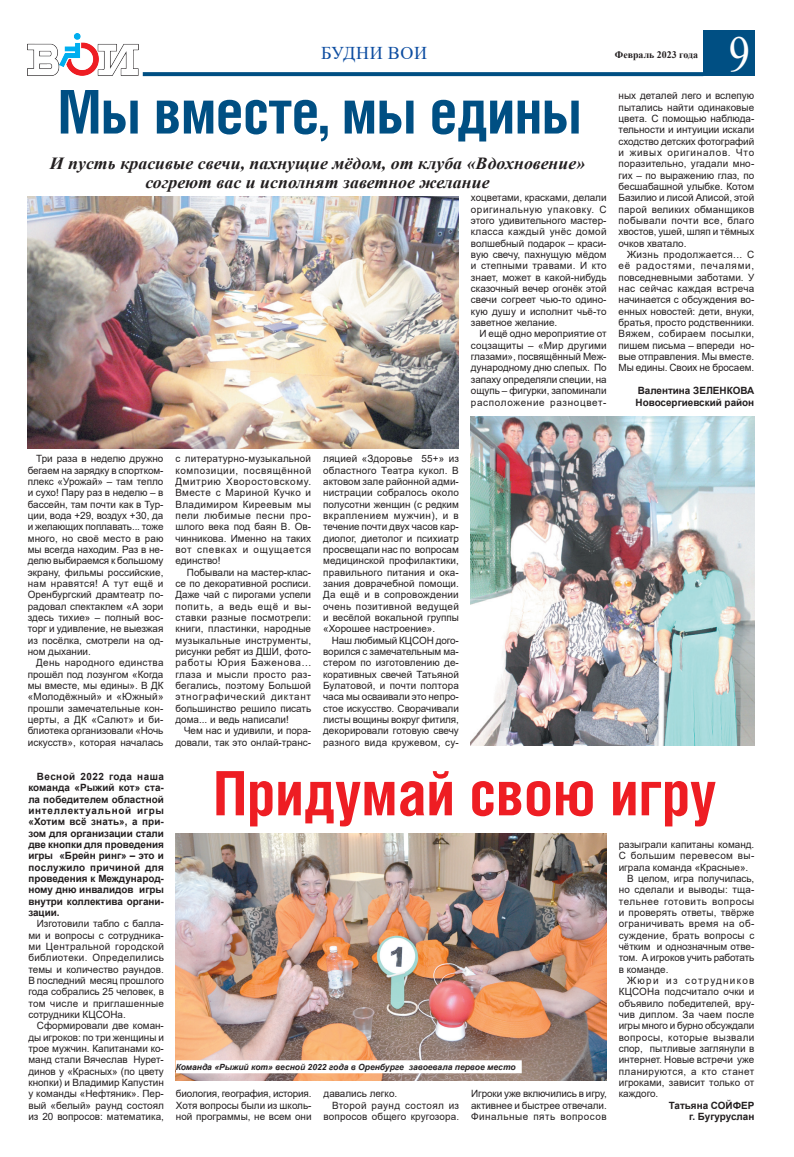
<style>
.page{position:relative;width:794px;height:1157px;background:#fff}
.page>*{position:absolute;margin:0;border:0;box-sizing:border-box;transform-origin:0 0}
.t1{font:700 61.2px "Helios Cond";color:#ee1d23}
.t2{font:700 60.3px "Helios Cond";letter-spacing:-.01em;color:#004f83}
.t3{font:50px "Times New Roman";color:#fff;scale:.85 1}
.t4{font:18px "Times New Roman";letter-spacing:.035em;color:#0d4da1}
.t5{font:italic 700 17px/19px "Times New Roman";color:#231f20;text-align:center;scale:1.05 1}
.t6{font:10px/11.3px "Arial";color:#231f20;text-align:justify}
.t7{font:700 10px/11.3px "Arial";color:#231f20}
.t8{font:10px "Arial";letter-spacing:.04em;color:#231f20}
.t9{font:10px "Arial";letter-spacing:.055em;color:#231f20}
.t10{font:10px "Arial";letter-spacing:.03em;color:#231f20}
.t11{font:10px "Arial";letter-spacing:.025em;color:#231f20}
.t12{font:10px "Arial";letter-spacing:.045em;color:#231f20}
.t13{font:10px "Arial";letter-spacing:.125em;color:#231f20}
.t14{font:700 10px "Times New Roman";color:#231f20}
.t15{font:italic 700 8.5px "Arial";color:#231f20}
</style>
<div class="page">
<svg style="left:143px;top:72px;width:560px;height:4px;background:#085486"></svg>
<div style="left:703px;top:31px;width:51px;height:45px;background:#004f83"></div>
<img style="left:28px;top:33px;width:110px;height:43px">
<img style="left:471px;top:417px;width:283px;height:329px">
<img style="left:28px;top:196px;width:431px;height:252px">
<img style="left:176px;top:833px;width:430px;height:247px">
<div style="left:176px;top:1060px;width:346px;height:13px;background:#fff"></div>
<h3 class="t3" style="left:729px;top:19px;width:26px">9</h3>
<h3 class="t4" style="left:321px;top:40px;width:107px">БУДНИ ВОИ</h3>
<p class="t14" style="left:615px;top:47px;width:85px">Февраль 2023 года</p>
<h2 class="t2" style="left:58px;top:76px;width:525px">Мы вместе, мы едины</h2>
<h3 class="t5" style="left:50px;top:153px;width:511px">И пусть красивые свечи, пахнущие мёдом, от клуба «Вдохновение» согреют вас и исполнят заветное желание</h3>
<p class="t6" style="left:618px;top:90px;width:137px">ных деталей лего и вслепую пытались найти одинаковые цвета. С помощью наблюда&shy;тельности и интуиции искали сходство детских фотографий и живых оригиналов. Что поразительно, угадали мно&shy;гих – по выражению глаз, по бесшабашной улыбке. Котом Базилио и лисой Алисой, этой парой великих обманщиков побывали почти все, благо хвостов, ушей, шляп и тёмных очков хватало.</p>
<p class="t6" style="left:618px;top:249px;width:137px;text-indent:9px">Жизнь продолжается... С её радостями, печалями, повседневными заботами. У нас сейчас каждая встреча начинается с обсуждения во&shy;енных новостей: дети, внуки, братья, просто родственники.<br>Вяжем, собираем посылки, пишем письма – впереди но&shy;вые отправления. Мы вместе.<br>Мы едины. Своих не бросаем.</p>
<p class="t7" style="left:635px;top:385px;width:120px">Валентина ЗЕЛЕНКОВА<br>Новосергиевский район</p>
<p class="t6" style="left:471px;top:192px;width:137px">хоцветами, красками, делали оригинальную упаковку. С этого удивительного мастер&shy;класса каждый унёс домой волшебный подарок – краси&shy;вую свечу, пахнущую мёдом и степными травами. И кто знает, может в какой-нибудь сказочный вечер огонёк этой свечи согреет чью-то одино&shy;кую душу и исполнит чьё-то заветное желание.</p>
<p class="t6" style="left:471px;top:328px;width:137px;text-indent:9px">И ещё одно мероприятие от соцзащиты – «Мир другими глазами», посвящённый Меж&shy;дународному дню слепых. По запаху определяли специи, на ощупь – фигурки, запоминали расположение разноцвет-</p>
<p class="t6" style="left:28px;top:453px;width:137px;text-indent:9px">Три раза в неделю дружно бегаем на зарядку в спортком&shy;плекс «Урожай» – там тепло и сухо! Пару раз в неделю – в бассейн, там почти как в Тур&shy;ции, вода +29, воздух +30, да и желающих поплавать... тоже много, но своё место в раю мы всегда находим. Раз в не&shy;делю выбираемся к большому экрану, фильмы российские, нам нравятся! А тут ещё и Оренбургский драмтеатр по&shy;радовал спектаклем «А зори здесь тихие» – полный вос&shy;торг и удивление, не выезжая из посёлка, смотрели на од&shy;ном дыхании.</p>
<p class="t6" style="left:28px;top:657px;width:137px;text-indent:9px">День народного единства прошёл под лозунгом «Когда мы вместе, мы едины». В ДК «Молодёжный» и «Южный» прошли замечательные кон&shy;церты, а ДК «Салют» и би&shy;блиотека организовали «Ночь искусств», которая началась</p>
<p class="t7" style="left:28px;top:770px;width:137px;text-align:justify;text-indent:9px">Весной 2022 года наша команда «Рыжий кот» ста&shy;ла победителем областной интеллектуальной игры «Хотим всё знать», а при&shy;зом для организации стали две кнопки для проведения игры «Брейн ринг» – это и послужило причиной для проведения к Международ&shy;ному дню инвалидов игры внутри коллектива органи&shy;зации.</p>
<p class="t6" style="left:28px;top:918px;width:137px;text-indent:9px">Изготовили табло с балла&shy;ми и вопросы с сотрудника&shy;ми Центральной городской библиотеки. Определились темы и количество раундов.<br>В последний месяц прошлого года собрались 25 человек, в том числе и приглашенные сотрудники КЦСОНа.</p>
<p class="t6" style="left:28px;top:1020px;width:137px;text-indent:9px">Сформировали две коман&shy;ды игроков: по три женщины и трое мужчин. Капитанами ко&shy;манд стали Вячеслав Нурет&shy;динов у «Красных» (по цвету кнопки) и Владимир Капустин у команды «Нефтяник». Пер&shy;вый «белый» раунд состоял из 20 вопросов: математика,</p>
<p class="t6" style="left:175px;top:453px;width:137px">с литературно-музыкальной композиции, посвящённой Дмитрию Хворостовскому.<br>Вместе с Мариной Кучко и Владимиром Киреевым мы пели любимые песни про&shy;шлого века под баян В. Ов&shy;чинникова. Именно на таких вот спевках и ощущается единство!</p>
<p class="t6" style="left:175px;top:566px;width:137px;text-indent:11px">Побывали на мастер-клас&shy;се по декоративной росписи.<br>Даже чай с пирогами успели попить, а ведь ещё и вы&shy;ставки разные посмотрели: книги, пластинки, народные музыкальные инструменты, рисунки ребят из ДШИ, фото&shy;работы Юрия Баженова... глаза и мысли просто раз&shy;бегались, поэтому Большой этнографический диктант большинство решило писать дома... и ведь написали!</p>
<p class="t6" style="left:175px;top:725px;width:137px;text-align:right">Чем нас и удивили, и пора&shy;довали, так это онлай-транс-</p>
<p class="t6" style="left:323px;top:453px;width:137px">ляцией «Здоровье 55+» из областного Театра кукол. В актовом зале районной адми&shy;нистрации собралось около полусотни женщин (с редким вкраплением мужчин), и в течение почти двух часов кар&shy;диолог, диетолог и психиатр просвещали нас по вопросам медицинской профилактики, правильного питания и ока&shy;зания доврачебной помощи.<br>Да ещё и в сопровождении очень позитивной ведущей и весёлой вокальной группы «Хорошее настроение».</p>
<p class="t6" style="left:323px;top:634px;width:137px;text-indent:9px">Наш любимый КЦСОН дого&shy;ворился с замечательным ма&shy;стером по изготовлению де&shy;коративных свечей Татьяной Булатовой, и почти полтора часа мы осваивали это непро&shy;стое искусство. Сворачивали листы вощины вокруг фитиля, декорировали готовую свечу разного вида кружевом, су-</p>
<h1 class="t1" style="left:213px;top:757px;width:504px">Придумай свою игру</h1>
<p class="t15" style="left:176px;top:1061px;width:341px">Команда «Рыжий кот» весной 2022 года в Оренбурге завоевала первое место</p>
<p class="t6" style="left:176px;top:1088px;width:137px">биология, география, история.<br>Хотя вопросы были из школь&shy;ной программы, не всем они</p>
<p class="t6" style="left:323px;top:1088px;width:75px">давались легко.</p>
<p class="t8" style="left:332px;top:1098px;width:129px">Второй раунд состоял из</p>
<p class="t6" style="left:323px;top:1110px;width:137px">вопросов общего кругозора.</p>
<p class="t6" style="left:471px;top:1088px;width:137px">Игроки уже включились в игру, активнее и быстрее отвечали.<br>Финальные пять вопросов</p>
<p class="t6" style="left:619px;top:838px;width:137px">разыграли капитаны команд.</p>
<p class="t8" style="left:619px;top:848px;width:137px">С большим перевесом вы-</p>
<p class="t6" style="left:619px;top:861px;width:131px">играла команда «Красные».</p>
<p class="t6" style="left:627px;top:872px;width:129px">В целом, игра получилась,</p>
<p class="t6" style="left:619px;top:884px;width:137px">но сделали и выводы: тща-</p>
<p class="t9" style="left:619px;top:894px;width:137px">тельнее готовить вопросы</p>
<p class="t6" style="left:619px;top:906px;width:137px">и проверять ответы, твёрже</p>
<p class="t10" style="left:619px;top:917px;width:137px">ограничивать время на об-</p>
<p class="t11" style="left:619px;top:928px;width:137px">суждение, брать вопросы с</p>
<p class="t6" style="left:619px;top:940px;width:137px">чётким и однозначным отве-</p>
<p class="t6" style="left:619px;top:952px;width:137px">том. А игроков учить работать</p>
<p class="t6" style="left:619px;top:963px;width:51px">в команде.</p>
<p class="t13" style="left:627px;top:973px;width:129px">Жюри из сотрудников</p>
<p class="t6" style="left:619px;top:986px;width:137px">КЦСОНа подсчитало очки и</p>
<p class="t6" style="left:619px;top:997px;width:137px">объявило победителей, вру-</p>
<p class="t6" style="left:619px;top:1008px;width:137px">чив диплом. За чаем после</p>
<p class="t6" style="left:619px;top:1020px;width:137px">игры много и бурно обсуждали</p>
<p class="t8" style="left:619px;top:1030px;width:137px">вопросы, которые вызвали</p>
<p class="t6" style="left:619px;top:1042px;width:137px">спор, пытливые заглянули в</p>
<p class="t6" style="left:619px;top:1054px;width:137px">интернет. Новые встречи уже</p>
<p class="t12" style="left:619px;top:1064px;width:137px">планируются, а кто станет</p>
<p class="t6" style="left:619px;top:1076px;width:137px">игроками, зависит только от</p>
<p class="t6" style="left:619px;top:1088px;width:41px">каждого.</p>
<p class="t7" style="left:668px;top:1099px;width:87px;text-align:right">Татьяна СОЙФЕР г. Бугуруслан</p>
</div>
